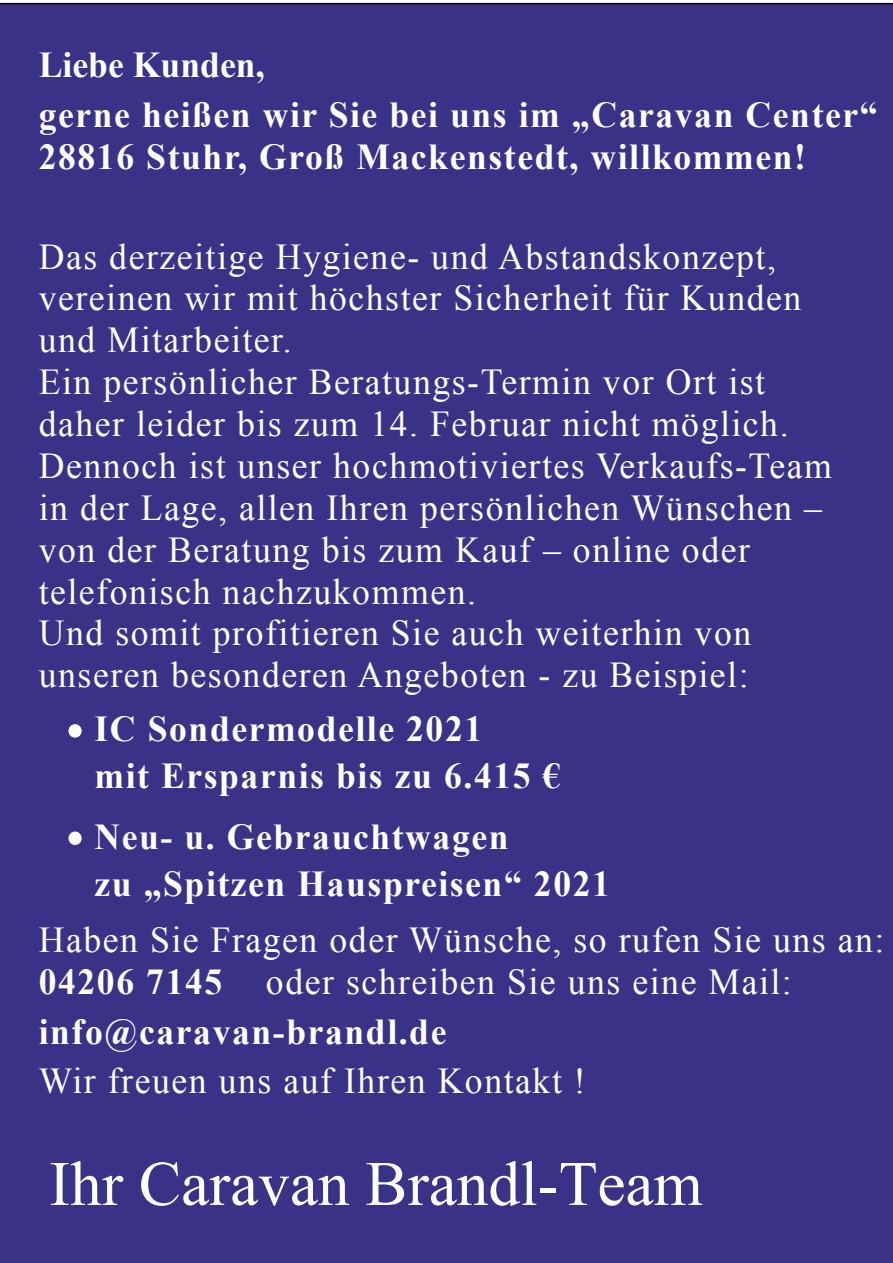
<style>
.page{position:relative;width:893px;height:1263px;background:#fff}
.page>*{position:absolute;margin:0;border:0;box-sizing:border-box;transform-origin:0 0}
.t1{font:63.3px "Times New Roman";color:#fefefe}
.t2{font:36.45px/41.8px "Times New Roman";letter-spacing:.045em;color:#fefefe}
.t3{font:700 36.45px/47.1px "Times New Roman";letter-spacing:.045em;color:#fefefe}
.s1{font-weight:700}
</style>
<div class="page">
<div style="left:0;top:3px;width:893px;height:1260px;background:#3a3286"></div>
<svg style="left:68px;top:724px;width:14px;height:14px"></svg>
<svg style="left:68px;top:831px;width:14px;height:14px"></svg>
<p class="t3" style="left:39px;top:44px;width:840px;line-height:49.8px">Liebe Kunden,<br>gerne heißen wir Sie bei uns im „Caravan Center“</p>
<p class="t3" style="left:39px;top:137px;width:769px">28816 Stuhr, Groß Mackenstedt, willkommen!</p>
<p class="t2" style="left:39px;top:239px;width:795px">Das derzeitige Hygiene- und Abstandskonzept, vereinen wir mit höchster Sicherheit für Kunden und Mitarbeiter.<br>Ein persönlicher Beratungs-Termin vor Ort ist daher leider bis zum 14. Februar nicht möglich.<br>Dennoch ist unser hochmotiviertes Verkaufs-Team in der Lage, allen Ihren persönlichen Wünschen – von der Beratung bis zum Kauf – online oder telefonisch nachzukommen.<br>Und somit profitieren Sie auch weiterhin von unseren besonderen Angeboten - zu Beispiel:</p>
<p class="t3" style="left:95px;top:709px;width:468px">IC Sondermodelle 2021<br>mit Ersparnis bis zu 6.415 €</p>
<p class="t3" style="left:95px;top:817px;width:517px">Neu- u. Gebrauchtwagen<br>zu „Spitzen Hauspreisen“ 2021</p>
<p class="t2" style="left:39px;top:922px;width:847px">Haben Sie Fragen oder Wünsche, so rufen Sie uns an:<br><span class="s1">04206 7145</span> oder schreiben Sie uns eine Mail:</p>
<p class="t3" style="left:39px;top:1012px;width:409px">info@caravan-brandl.de</p>
<p class="t2" style="left:39px;top:1064px;width:549px">Wir freuen uns auf Ihren Kontakt !</p>
<h1 class="t1" style="left:49px;top:1161px;width:655px">Ihr Caravan Brandl-Team</h1>
</div>
